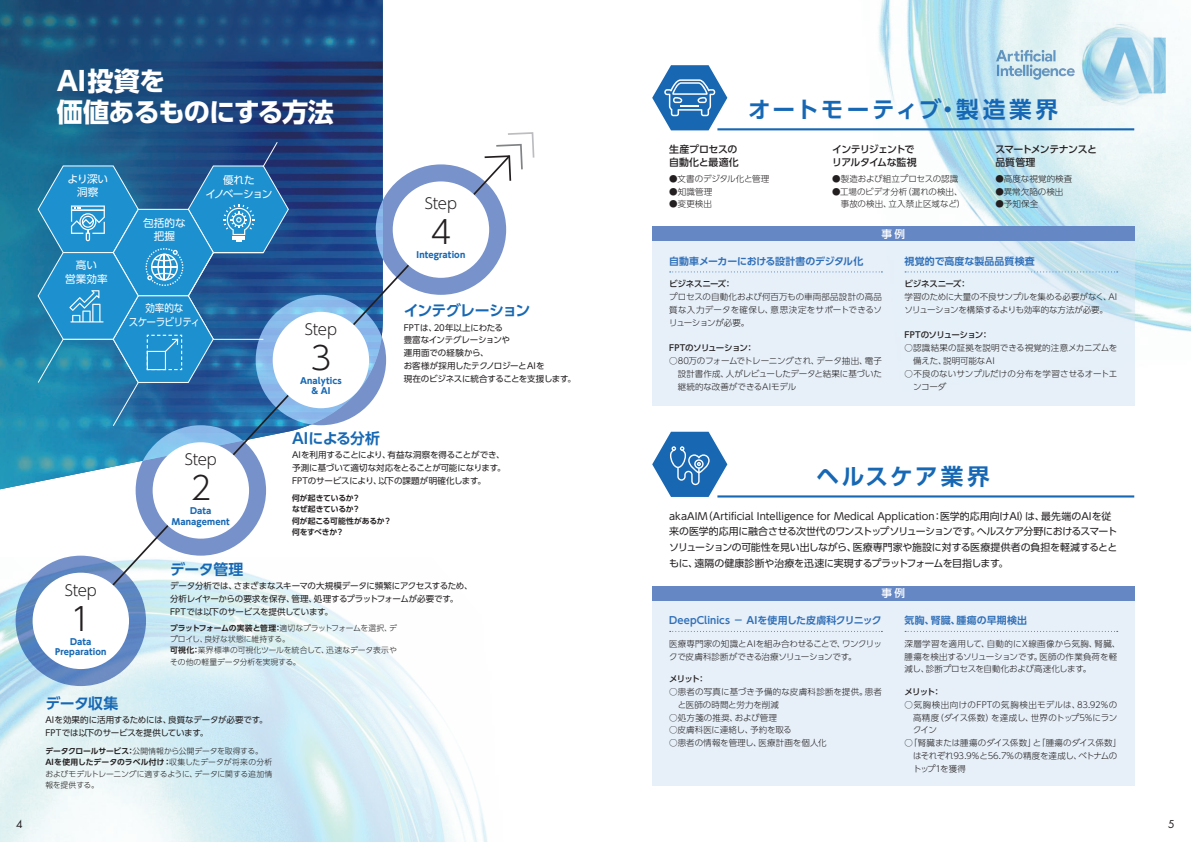
<style>
.page{position:relative;width:1191px;height:842px;background:#fff}
.page>*{position:absolute;margin:0;border:0;box-sizing:border-box;transform-origin:0 0}
.t1{font:300 31.9px "UD Shin Go Pro";color:#231f20}
.t2{font:700 26.2px/31.2px "UD Shin Go Pro";letter-spacing:-.035em;color:#fff}
.t3{font:700 22.7px "UD Shin Go Pro De";letter-spacing:.11em;color:#1768b4}
.t4{font:700 14.9px "UD Shin Go Pro De";letter-spacing:-.035em;color:#1768b4}
.t5{font:300 14.9px "UD Shin Go Pro";letter-spacing:-.03em;color:#231f20}
.t6{font:10.6px/13.5px "UD Shin Go Pro";letter-spacing:-.03em;color:#fff;text-align:center}
.t7{font:10.6px/13.5px "UD Shin Go Pro";letter-spacing:-.055em;color:#fff;text-align:center;scale:.9 1}
.t8{font:10.6px/13.5px "UD Shin Go Pro";letter-spacing:-.085em;color:#fff;text-align:center}
.t9{font:500 10.6px "UD Shin Go Pro";color:#fff}
.t10{font:10.6px "Futura Std";color:#231f20}
.t11{font:9.9px/15.6px "UD Shin Go Pro";letter-spacing:-.01em;color:#231f20}
.t12{font:700 9.9px "UD Shin Go Pro De";letter-spacing:.005em;color:#3170b8}
.t13{font:700 9.9px "UD Shin Go Pro De";letter-spacing:-.02em;color:#3170b8}
.t14{font:500 9.9px/12.8px "UD Shin Go Pro";letter-spacing:-.085em;color:#231f20}
.t15{font:500 9.9px/12.8px "UD Shin Go Pro";letter-spacing:-.045em;color:#231f20}
.t16{font:500 9.9px/12.8px "UD Shin Go Pro";letter-spacing:-.01em;color:#231f20}
.t17{font:300 8.5px/12.8px "UD Shin Go Pro";color:#231f20}
.t18{font:8.5px/12.8px "UD Shin Go Pro";letter-spacing:-.025em;color:#231f20}
.t19{font:300 8.5px/12.8px "UD Shin Go Pro";letter-spacing:-.02em;color:#231f20}
.t20{font:300 8.5px/12.8px "UD Shin Go Pro";letter-spacing:-.025em;color:#231f20}
.t21{font:700 8.5px/10.6px "UD Shin Go Pro";letter-spacing:.015em;color:#1768b4;text-align:center}
.t22{font:500 8.5px "UD Shin Go Pro";letter-spacing:-.075em;color:#231f20}
.t23{font:500 8.5px "UD Shin Go Pro";letter-spacing:-.035em;color:#231f20}
.t24{font:300 7.8px/11.3px "UD Shin Go Pro";letter-spacing:-.015em;color:#231f20}
.t25{font:700 7.8px/11.3px "UD Shin Go Pro De";letter-spacing:-.005em;color:#231f20}
.t26{font:700 7.8px "UD Shin Go Pro De";letter-spacing:.015em;color:#231f20}
.s1{font-family:"UD Shin Go Pro De";font-weight:700}
.s2{font-family:"UD Shin Go Pro";font-weight:300}
</style>
<div class="page">
<img style="left:840px;top:0;width:351px;height:406px">
<img style="left:0;top:558px;width:488px;height:284px">
<img style="left:958px;top:0;width:233px;height:128px">
<svg style="left:0;top:0;width:383px;height:490px;background:#1e5786"></svg>
<svg style="left:652px;top:241px;width:482px;height:165px;background:#e3eef7"></svg>
<div style="left:652px;top:600px;width:482px;height:186px;background:#e7f0f9"></div>
<hr style="left:717px;top:128px;width:417px;height:2px;background:#1768b4">
<svg style="left:652px;top:65px;width:75px;height:65px"></svg>
<hr style="left:717px;top:495px;width:417px;height:2px;background:#1768b4">
<svg style="left:669px;top:271px;width:213px;height:1px"></svg>
<svg style="left:905px;top:271px;width:212px;height:1px"></svg>
<div style="left:652px;top:226px;width:482px;height:15px;background:#6587c4"></div>
<div style="left:652px;top:586px;width:482px;height:14px;background:#6587c4"></div>
<svg style="left:669px;top:631px;width:213px;height:1px"></svg>
<svg style="left:905px;top:631px;width:212px;height:1px"></svg>
<svg style="left:16px;top:556px;width:130px;height:130px;background:#6087c1"></svg>
<svg style="left:77px;top:154px;width:430px;height:470px"></svg>
<svg style="left:483px;top:132px;width:52px;height:51px"></svg>
<div style="left:33px;top:573px;width:96px;height:96px;background:#fff;border-radius:50%"></div>
<div style="left:153px;top:442px;width:96px;height:97px;background:#fff;border-radius:50%"></div>
<div style="left:273px;top:312px;width:96px;height:96px;background:#fff;border-radius:50%"></div>
<div style="left:393px;top:181px;width:96px;height:97px;background:#fff;border-radius:50%"></div>
<svg style="left:37px;top:141px;width:252px;height:286px;background:#2a7fb6"></svg>
<svg style="left:652px;top:432px;width:75px;height:65px"></svg>
<h2 class="t2" style="left:57px;top:65px;width:279px">AI投資を<br>価値あるものにする方法</h2>
<p class="t6" style="left:68px;top:172px;width:42px">より深い洞察</p>
<p class="t6" style="left:65px;top:258px;width:44px">高い<br>営業効率</p>
<p class="t6" style="left:143px;top:215px;width:44px">包括的な把握</p>
<p class="t8" style="left:205px;top:173px;width:69px">優れた<br>イノベーション</p>
<p class="t7" style="left:129px;top:301px;width:81px">効率的な<br>スケーラビリティ</p>
<h3 class="t5" style="left:305px;top:317px;width:34px">Step</h3>
<h1 class="t1" style="left:310px;top:332px;width:23px">3</h1>
<p class="t21" style="left:300px;top:375px;width:43px">Analytics &amp; AI</p>
<h3 class="t5" style="left:425px;top:191px;width:34px">Step</h3>
<h1 class="t1" style="left:430px;top:206px;width:23px">4</h1>
<p class="t21" style="left:416px;top:249px;width:50px">Integration</p>
<h3 class="t4" style="left:404px;top:299px;width:128px">インテグレーション</h3>
<p class="t18" style="left:404px;top:321px;width:174px">FPTは、20年以上にわたる<br>豊富なインテグレーションや<br>運用面での経験から、<br>お客様が採用したテクノロジーとAIを<br>現在のビジネスに統合することを支援します。</p>
<h3 class="t5" style="left:65px;top:578px;width:34px">Step</h3>
<h1 class="t1" style="left:70px;top:592px;width:23px">1</h1>
<p class="t21" style="left:55px;top:636px;width:53px">Data<br>Preparation</p>
<h3 class="t5" style="left:185px;top:448px;width:34px">Step</h3>
<h1 class="t1" style="left:190px;top:462px;width:23px">2</h1>
<p class="t21" style="left:172px;top:505px;width:60px">Data<br>Management</p>
<h3 class="t4" style="left:292px;top:426px;width:89px">AIによる分析</h3>
<p class="t18" style="left:292px;top:448px;width:215px;text-align:justify">AIを利用することにより、有益な洞察を得ることができ、予測に基づいて適切な対応をとることが可能になります。FPTのサービスにより、以下の課題が明確化します。</p>
<p class="t25" style="left:292px;top:492px;width:101px">何が起きているか？<br>なぜ起きているか？<br>何が起こる可能性があるか？何をすべきか？</p>
<h3 class="t4" style="left:170px;top:557px;width:75px">データ管理</h3>
<p class="t18" style="left:170px;top:579px;width:304px">データ分析では、さまざまなスキーマの大規模データに頻繁にアクセスするため、分析レイヤーからの要求を保存、管理、処理するプラットフォームが必要です。<br>FPTでは以下のサービスを提供しています。</p>
<p class="t24" style="left:170px;top:622px;width:228px"><span class="s1">プラットフォームの実装と管理：</span>適切なプラットフォームを選択、デプロイし、良好な状態に維持する。<br><span class="s1">可視化：</span>業界標準の可視化ツールを統合して、迅速なデータ表示やその他の軽量データ分析を実現する。</p>
<h3 class="t4" style="left:45px;top:691px;width:74px">データ収集</h3>
<p class="t18" style="left:45px;top:713px;width:224px">AIを効果的に活用するためには、良質なデータが必要です。<br>FPTでは以下のサービスを提供しています。</p>
<p class="t24" style="left:45px;top:745px;width:219px"><span class="s1">データクロールサービス：</span>公開情報から公開データを取得する。</p>
<p class="t26" style="left:45px;top:756px;width:228px">AIを使用したデータのラベル付け：<span class="s2">収集したデータが将来の分析</span></p>
<p class="t24" style="left:45px;top:768px;width:228px">およびモデルトレーニングに適するように、データに関する追加情報を提供する。</p>
<h3 class="t3" style="left:748px;top:91px;width:311px">オートモーティブ・製造業界</h3>
<p class="t16" style="left:669px;top:143px;width:71px">生産プロセスの自動化と最適化</p>
<p class="t19" style="left:669px;top:172px;width:101px">●文書のデジタル化と管理</p>
<p class="t17" style="left:669px;top:185px;width:45px">●知識管理</p>
<p class="t17" style="left:669px;top:197px;width:44px">●変更検出</p>
<p class="t14" style="left:832px;top:143px;width:86px">インテリジェントでリアルタイムな監視</p>
<p class="t19" style="left:832px;top:172px;width:128px">●製造および組立プロセスの認識</p>
<p class="t17" style="left:832px;top:185px;width:134px">●工場のビデオ分析（漏れの検出、　事故の検出、立入禁止区域など）</p>
<p class="t9" style="left:881px;top:225px;width:25px">事例</p>
<p class="t15" style="left:995px;top:143px;width:103px">スマートメンテナンスと品質管理</p>
<p class="t17" style="left:995px;top:172px;width:79px">●高度な視覚的検査</p>
<p class="t17" style="left:995px;top:185px;width:70px">●異常欠陥の検出</p>
<p class="t17" style="left:995px;top:197px;width:45px">●予知保全</p>
<p class="t13" style="left:669px;top:253px;width:195px">自動車メーカーにおける設計書のデジタル化</p>
<p class="t12" style="left:904px;top:253px;width:132px">視覚的で高度な製品品質検査</p>
<p class="t23" style="left:669px;top:277px;width:64px">ビジネスニーズ：</p>
<p class="t17" style="left:669px;top:290px;width:214px;text-align:justify">プロセスの自動化および何百万もの車両部品設計の高品質な入力データを確保し、意思決定をサポートできるソリューションが必要。</p>
<p class="t22" style="left:669px;top:341px;width:86px">FPTのソリューション：</p>
<p class="t17" style="left:677px;top:354px;width:206px;text-align:justify;text-indent:-9px">○80万のフォームでトレーニングされ、データ抽出、電子設計書作成、人がレビューしたデータと結果に基づいた継続的な改善ができるAIモデル</p>
<p class="t23" style="left:904px;top:277px;width:64px">ビジネスニーズ：</p>
<p class="t20" style="left:904px;top:290px;width:214px">学習のために大量の不良サンプルを集める必要がなく、AIソリューションを構築するよりも効率的な方法が必要。</p>
<p class="t22" style="left:904px;top:328px;width:86px">FPTのソリューション：</p>
<p class="t17" style="left:913px;top:341px;width:206px;text-indent:-9px">○認識結果の証拠を説明できる視覚的注意メカニズムを備えた、説明可能なAI</p>
<p class="t17" style="left:913px;top:367px;width:206px;text-indent:-9px">○不良のないサンプルだけの分布を学習させるオートエンコーダ</p>
<h3 class="t3" style="left:816px;top:458px;width:175px">ヘルスケア業界</h3>
<p class="t11" style="left:669px;top:508px;width:449px">akaAIM（Artificial Intelligence for Medical Application：医学的応用向けAI）は、最先端のAIを従来の医学的応用に融合させる次世代のワンストップソリューションです。ヘルスケア分野におけるスマートソリューションの可能性を見い出しながら、医療専門家や施設に対する医療提供者の負担を軽減するとともに、遠隔の健康診断や治療を迅速に実現するプラットフォームを目指します。</p>
<p class="t9" style="left:881px;top:584px;width:25px">事例</p>
<p class="t12" style="left:669px;top:612px;width:214px">DeepClinics － AIを使用した皮膚科クリニック</p>
<p class="t12" style="left:904px;top:612px;width:124px">気胸、腎臓、腫瘍の早期検出</p>
<p class="t17" style="left:669px;top:637px;width:214px">医療専門家の知識とAIを組み合わせることで、ワンクリックで皮膚科診断ができる治療ソリューションです。</p>
<p class="t17" style="left:904px;top:637px;width:217px">深層学習を適用して、自動的にX線画像から気胸、腎臓、腫瘍を検出するソリューションです。医師の作業負荷を軽減し、診断プロセスを自動化および高速化します。</p>
<p class="t22" style="left:669px;top:672px;width:38px">メリット：</p>
<p class="t17" style="left:677px;top:685px;width:206px;text-indent:-9px">○患者の写真に基づき予備的な皮膚科診断を提供。患者と医師の時間と労力を削減</p>
<p class="t17" style="left:669px;top:711px;width:109px">○処方箋の推奨、および管理</p>
<p class="t19" style="left:669px;top:723px;width:124px">○皮膚科医に連絡し、予約を取る</p>
<p class="t17" style="left:669px;top:736px;width:159px">○患者の情報を管理し、医療計画を個人化</p>
<p class="t22" style="left:904px;top:685px;width:38px">メリット：</p>
<p class="t17" style="left:913px;top:698px;width:206px;text-align:justify;text-indent:-9px">○気胸検出向けのFPTの気胸検出モデルは、83.92%の高精度（ダイス係数）を達成し、世界のトップ5%にランクイン</p>
<p class="t19" style="left:913px;top:736px;width:210px;text-indent:-9px">○「腎臓または腫瘍のダイス係数」と「腫瘍のダイス係数」はそれぞれ93.9%と56.7%の精度を達成し、ベトナムのトップ1を獲得</p>
<p class="t10" style="left:16px;top:817px;width:8px">4</p>
<p class="t10" style="left:1168px;top:817px;width:8px">5</p>
</div>
